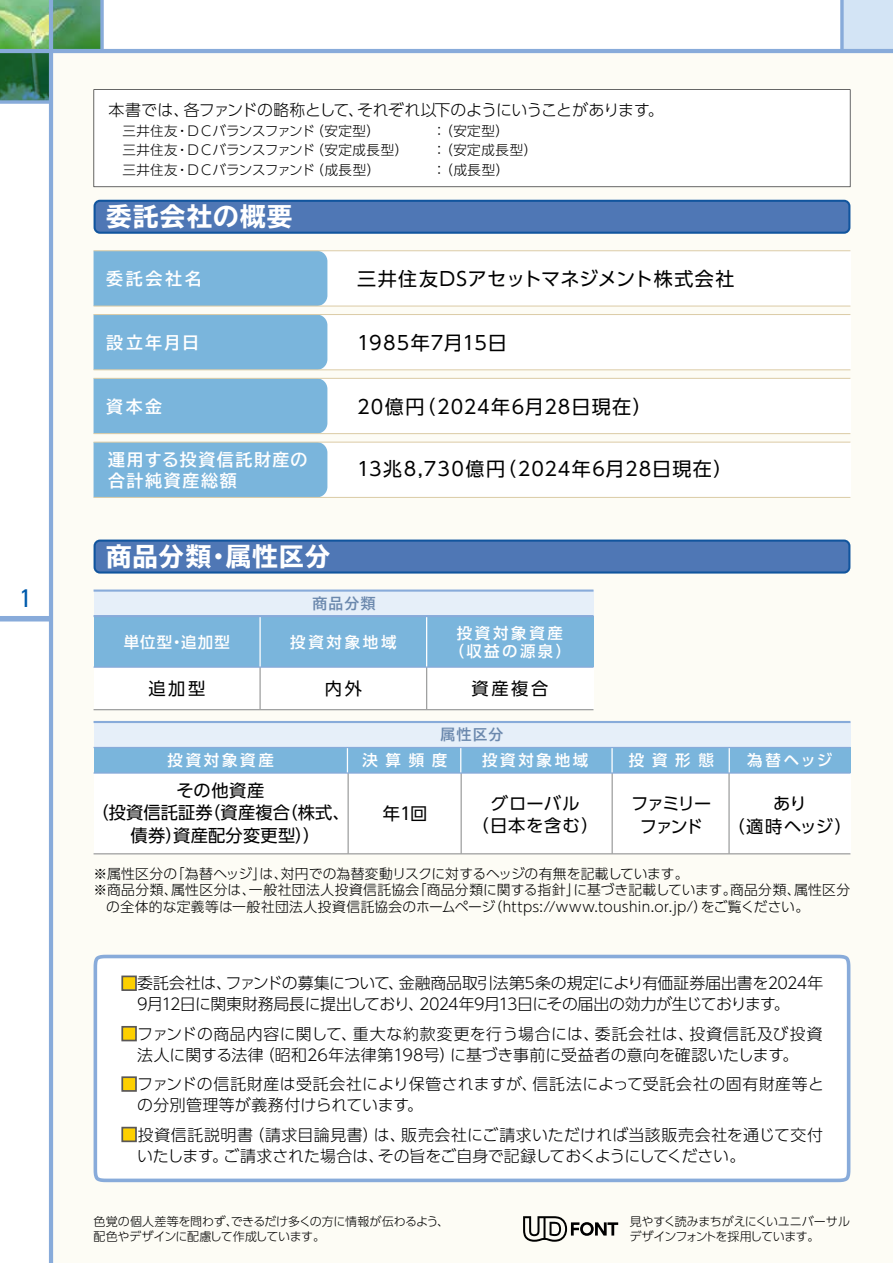
<style>
.page{position:relative;width:893px;height:1263px;background:#fff}
.page>*{position:absolute;margin:0;border:0;box-sizing:border-box;transform-origin:0 0}
.t1{font:700 expanded 25.5px "TBUD Go Std";letter-spacing:.045em;color:#fff}
.t2{font:condensed 25.5px "Univers";color:#005bac}
.t3{font:19.05px "UD Shin Go Pro";letter-spacing:.055em;color:#000}
.t4{font:19.05px "UD Shin Go Pro";letter-spacing:.03em;color:#000}
.t5{font:19.05px "UD Shin Go Pro";letter-spacing:.035em;color:#000}
.t6{font:17.25px/22.5px "UD Shin Go Pro";letter-spacing:.015em;color:#000;text-align:center}
.t7{font:17.25px/22.5px "UD Shin Go Pro";letter-spacing:.05em;color:#000;text-align:center}
.t8{font:17.25px/22.5px "UD Shin Go Pro";letter-spacing:-.105em;color:#000;text-align:center}
.t9{font:700 16.95px/21.3px "TBUD Go Std";letter-spacing:.105em;color:#fff}
.t10{font:300 15.9px/21px "UD Shin Go Pro";color:#000;text-align:center}
.t11{font:300 15.9px/21px "UD Shin Go Pro";letter-spacing:-.03em;color:#000}
.t12{font:300 15.9px/21px "UD Shin Go Pro";letter-spacing:.02em;color:#000}
.t13{font:300 15.9px "UD Shin Go Pro";letter-spacing:-.035em;color:#000}
.t14{font:500 15.45px/18px "UD Shin Go Pro";letter-spacing:.175em;color:#fff;text-align:center}
.t15{font:700 14.85px "TBUD Go Std";letter-spacing:.075em;color:#6b88ad}
.t16{font:300 13.8px "UD Shin Go Pro";letter-spacing:.02em;color:#000}
.t17{font:300 13.8px "UD Shin Go Pro";color:#000}
.t18{font:300 13.5px "UD Shin Go Pro";letter-spacing:.01em;color:#000}
.t19{font:300 13.5px "UD Shin Go Pro";letter-spacing:-.02em;color:#000}
.t20{font:300 12px/14.9px "UD Shin Go Pro";letter-spacing:-.025em;color:#000}
.s1{color:#fdd000}
</style>
<div class="page">
<img style="left:0;top:0;width:49px;height:49px">
<svg style="left:0;top:53px;width:49px;height:47px;background:#22653e"></svg>
<svg style="left:53px;top:0;width:47px;height:49px;background:#52955f"></svg>
<div style="left:842px;top:0;width:51px;height:51px;background:#d3e4f5"></div>
<div style="left:0;top:616px;width:51px;height:5px;background:#88abda"></div>
<div style="left:51px;top:51px;width:842px;height:1212px;background:#fdfcf5"></div>
<hr style="left:49px;top:0;width:4px;height:1263px;background:#88abda">
<hr style="left:0;top:49px;width:893px;height:4px;background:#88abda">
<svg style="left:0;top:100px;width:49px;height:4px"></svg>
<svg style="left:100px;top:0;width:4px;height:49px"></svg>
<svg style="left:840px;top:0;width:4px;height:49px"></svg>
<div style="left:234px;top:315px;width:616px;height:55px;background:#fff"></div>
<div style="left:234px;top:378px;width:616px;height:56px;background:#fff"></div>
<div style="left:234px;top:442px;width:616px;height:55px;background:#fff"></div>
<div style="left:234px;top:251px;width:616px;height:55px;background:#fff"></div>
<div style="left:94px;top:251px;width:233px;height:55px;background:#7ab5dc"></div>
<div style="left:94px;top:315px;width:233px;height:54px;background:#7ab5dc"></div>
<div style="left:94px;top:379px;width:233px;height:54px;background:#7ab5dc"></div>
<div style="left:94px;top:443px;width:233px;height:54px;background:#7ab5dc"></div>
<hr style="left:94px;top:306px;width:756px;height:1px;background:#dbcba5">
<hr style="left:94px;top:250px;width:756px;height:1px;background:#dbcba5">
<hr style="left:94px;top:369px;width:756px;height:1px;background:#dbcba5">
<hr style="left:94px;top:314px;width:756px;height:1px;background:#dbcba5">
<hr style="left:94px;top:433px;width:756px;height:1px;background:#dbcba5">
<hr style="left:94px;top:378px;width:756px;height:1px;background:#dbcba5">
<hr style="left:94px;top:497px;width:756px;height:1px;background:#dbcba5">
<hr style="left:94px;top:442px;width:756px;height:1px;background:#dbcba5">
<svg style="left:94px;top:200px;width:756px;height:34px;background:#4873b2"></svg>
<svg style="left:94px;top:539px;width:756px;height:35px;background:#4c76b3"></svg>
<div style="left:94px;top:955px;width:756px;height:227px;background:#fff"></div>
<div style="left:121px;top:975px;width:16px;height:16px;border:2px solid #595757"></div>
<div style="left:121px;top:1026px;width:16px;height:15px;border:2px solid #595757"></div>
<div style="left:121px;top:1076px;width:16px;height:16px;border:2px solid #595757"></div>
<div style="left:121px;top:1127px;width:16px;height:15px;border:2px solid #595757"></div>
<svg style="left:523px;top:1216px;width:95px;height:26px"></svg>
<div style="left:94px;top:773px;width:756px;height:81px;background:#fff"></div>
<div style="left:94px;top:722px;width:756px;height:25px;background:#e6eff9"></div>
<div style="left:94px;top:591px;width:499px;height:25px;background:#e6eff9"></div>
<div style="left:94px;top:747px;width:756px;height:26px;background:#7ab5dc"></div>
<hr style="left:347px;top:773px;width:2px;height:81px;background:#9fa0a0">
<svg style="left:347px;top:748px;width:1px;height:24px"></svg>
<hr style="left:461px;top:773px;width:1px;height:81px;background:#9fa0a0">
<svg style="left:460px;top:748px;width:1px;height:24px"></svg>
<hr style="left:611px;top:747px;width:2px;height:26px;background:#fff">
<hr style="left:612px;top:773px;width:1px;height:81px;background:#9fa0a0">
<hr style="left:728px;top:773px;width:2px;height:81px;background:#9fa0a0">
<svg style="left:729px;top:748px;width:1px;height:24px"></svg>
<div style="left:94px;top:616px;width:499px;height:51px;background:#7ab5dc"></div>
<div style="left:94px;top:667px;width:499px;height:43px;background:#fff"></div>
<hr style="left:94px;top:709px;width:499px;height:1px;background:#9fa0a0">
<hr style="left:259px;top:667px;width:2px;height:43px;background:#9fa0a0">
<hr style="left:426px;top:667px;width:1px;height:43px;background:#9fa0a0">
<hr style="left:259px;top:616px;width:2px;height:51px;background:#fff">
<hr style="left:426px;top:616px;width:1px;height:51px;background:#fff">
<hr style="left:94px;top:589px;width:499px;height:3px;background:#88abda">
<hr style="left:94px;top:747px;width:756px;height:1px;background:#88abda">
<hr style="left:94px;top:615px;width:499px;height:2px;background:#88abda">
<hr style="left:94px;top:666px;width:499px;height:2px;background:#88abda">
<hr style="left:94px;top:772px;width:756px;height:2px;background:#88abda">
<hr style="left:94px;top:721px;width:756px;height:2px;background:#88abda">
<hr style="left:94px;top:853px;width:756px;height:1px;background:#9fa0a0">
<div style="left:94px;top:89px;width:756px;height:98px;background:#fff"></div>
<h1 class="t2" style="left:20px;top:582px;width:13px">1</h1>
<p class="t13" style="left:108px;top:97px;width:557px">本書では、各ファンドの略称として、それぞれ以下のようにいうことがあります。</p>
<p class="t19" style="left:108px;top:120px;width:273px">　三井住友・ＤＣバランスファンド（安定型）</p>
<p class="t18" style="left:432px;top:120px;width:78px">：（安定型）</p>
<p class="t18" style="left:108px;top:139px;width:301px">　三井住友・ＤＣバランスファンド（安定成長型）</p>
<p class="t18" style="left:432px;top:139px;width:106px">：（安定成長型）</p>
<p class="t19" style="left:108px;top:159px;width:273px">　三井住友・ＤＣバランスファンド（成長型）</p>
<p class="t18" style="left:432px;top:159px;width:78px">：（成長型）</p>
<h1 class="t1" style="left:106px;top:202px;width:187px">委託会社の概要</h1>
<p class="t9" style="left:106px;top:268px;width:97px">委託会社名</p>
<p class="t9" style="left:106px;top:332px;width:94px">設立年月日</p>
<p class="t9" style="left:106px;top:396px;width:57px">資本金</p>
<p class="t9" style="left:108px;top:449px;width:201px">運用する投資信託財産の合計純資産総額</p>
<h1 class="t1" style="left:106px;top:542px;width:225px">商品分類・属性区分</h1>
<p class="t4" style="left:357px;top:263px;width:379px">三井住友DSアセットマネジメント株式会社</p>
<p class="t5" style="left:357px;top:327px;width:151px">1985年7月15日</p>
<p class="t3" style="left:357px;top:391px;width:296px">20億円（2024年6月28日現在）</p>
<p class="t3" style="left:357px;top:454px;width:377px">13兆8,730億円（2024年6月28日現在）</p>
<p class="t14" style="left:124px;top:632px;width:108px">単位型・追加型</p>
<p class="t6" style="left:148px;top:676px;width:58px">追加型</p>
<p class="t15" style="left:312px;top:591px;width:65px">商品分類</p>
<p class="t14" style="left:290px;top:632px;width:108px">投資対象地域</p>
<p class="t6" style="left:325px;top:676px;width:39px">内外</p>
<p class="t14" style="left:449px;top:624px;width:124px">投資対象資産（収益の源泉）</p>
<p class="t6" style="left:472px;top:676px;width:78px">資産複合</p>
<p class="t15" style="left:441px;top:723px;width:64px">属性区分</p>
<p class="t14" style="left:482px;top:751px;width:108px">投資対象地域</p>
<p class="t14" style="left:629px;top:751px;width:87px">投資形態</p>
<p class="t8" style="left:631px;top:792px;width:82px">ファミリーファンド</p>
<p class="t14" style="left:168px;top:751px;width:108px">投資対象資産</p>
<p class="t14" style="left:362px;top:751px;width:87px">決算頻度</p>
<p class="t6" style="left:91px;top:778px;width:260px">その他資産<br>（投資信託証券（資産複合（株式、債券）資産配分変更型））</p>
<p class="t6" style="left:383px;top:802px;width:46px">年1回</p>
<p class="t7" style="left:472px;top:792px;width:129px">グローバル<br>（日本を含む）</p>
<p class="t14" style="left:747px;top:751px;width:87px">為替ヘッジ</p>
<p class="t6" style="left:727px;top:792px;width:126px">あり<br>（適時ヘッジ）</p>
<p class="t17" style="left:94px;top:862px;width:597px">※属性区分の「為替ヘッジ」は、対円での為替変動リスクに対するヘッジの有無を記載しています。</p>
<p class="t16" style="left:94px;top:879px;width:758px">※商品分類、属性区分は、一般社団法人投資信託協会「商品分類に関する指針」に基づき記載しています。商品分類、属性区分</p>
<p class="t16" style="left:106px;top:895px;width:704px">の全体的な定義等は一般社団法人投資信託協会のホームページ（https://www.toushin.or.jp/）をご覧ください。</p>
<p class="t11" style="left:137px;top:972px;width:688px;text-indent:-16px"><span class="s1">■</span>委託会社は、ファンドの募集について、金融商品取引法第5条の規定により有価証券届出書を2024年<br>9月12日に関東財務局長に提出しており、2024年9月13日にその届出の効力が生じております。</p>
<p class="t10" style="left:121px;top:1022px;width:703px"><span class="s1">■</span>ファンドの商品内容に関して、重大な約款変更を行う場合には、委託会社は、投資信託及び投資法人に関する法律（昭和26年法律第198号）に基づき事前に受益者の意向を確認いたします。</p>
<p class="t12" style="left:137px;top:1073px;width:688px;text-indent:-16px"><span class="s1">■</span>ファンドの信託財産は受託会社により保管されますが、信託法によって受託会社の固有財産等との分別管理等が義務付けられています。</p>
<p class="t10" style="left:137px;top:1123px;width:688px;text-align:left;text-indent:-16px"><span class="s1">■</span>投資信託説明書（請求目論見書）は、販売会社にご請求いただければ当該販売会社を通じて交付いたします。ご請求された場合は、その旨をご自身で記録しておくようにしてください。</p>
<p class="t20" style="left:93px;top:1213px;width:357px">色覚の個人差等を問わず、できるだけ多くの方に情報が伝わるよう、配色やデザインに配慮して作成しています。</p>
<p class="t20" style="left:629px;top:1213px;width:222px">見やすく読みまちがえにくいユニバーサルデザインフォントを採用しています。</p>
</div>
